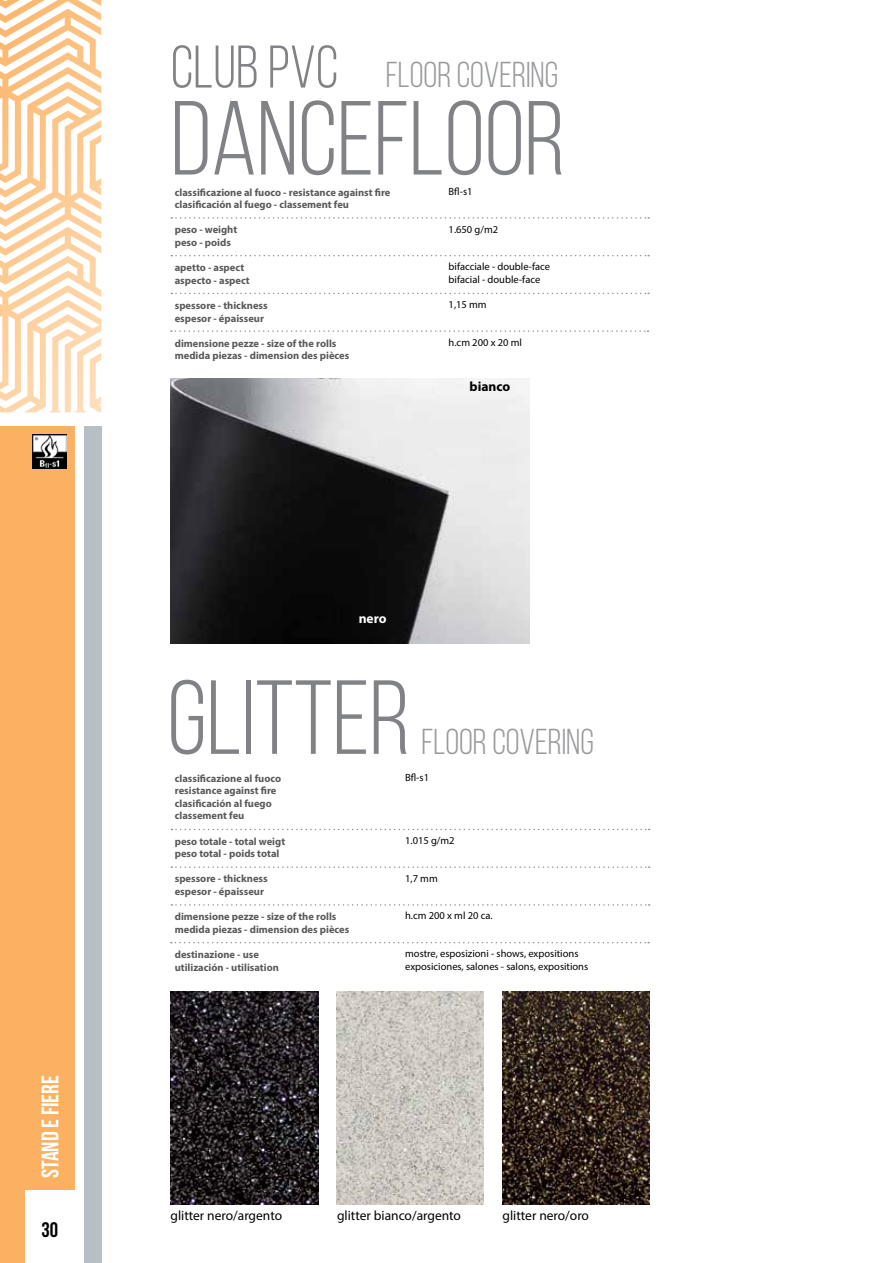
<style>
.page{position:relative;width:893px;height:1263px;background:#fff}
.page>*{position:absolute;margin:0;border:0;box-sizing:border-box;transform-origin:0 0}
.t1{font:105px "Bebas Neue";color:#808285}
.t2{font:60px "Bebas Neue";color:#808285}
.t3{font:36px "Bebas Neue";color:#97999c}
.t4{font:700 24px "Bebas Neue";color:#fff}
.t5{font:700 21px "Bebas Neue";color:#000}
.t6{font:13.5px "Myriad Pro";color:#000}
.t7{font:700 13.5px "Myriad Pro";color:#000}
.t8{font:700 13.5px "Myriad Pro";color:#fff}
.t9{font:700 10.5px/12.6px "Myriad Pro";color:#58595b}
.t10{font:10.5px/12.6px "Myriad Pro";color:#000}
</style>
<div class="page">
<svg style="left:0;top:0;width:101px;height:412px"></svg>
<div style="left:0;top:426px;width:75px;height:837px;background:#fbb161"></div>
<div style="left:84px;top:426px;width:17px;height:837px;background:#b7bec4"></div>
<div style="left:25px;top:1191px;width:50px;height:72px;background:#fff"></div>
<img style="left:170px;top:378px;width:360px;height:265px">
<img style="left:171px;top:991px;width:147px;height:214px">
<img style="left:336px;top:991px;width:148px;height:214px">
<img style="left:502px;top:991px;width:147px;height:214px">
<img style="left:32px;top:435px;width:34px;height:34px">
<svg style="left:171px;top:217px;width:478px;height:2px"></svg>
<svg style="left:171px;top:829px;width:479px;height:1px"></svg>
<svg style="left:171px;top:255px;width:478px;height:1px"></svg>
<svg style="left:171px;top:866px;width:479px;height:2px"></svg>
<svg style="left:171px;top:293px;width:478px;height:1px"></svg>
<svg style="left:171px;top:904px;width:479px;height:2px"></svg>
<svg style="left:171px;top:330px;width:477px;height:2px"></svg>
<svg style="left:171px;top:942px;width:478px;height:1px"></svg>
<h3 class="t4" style="left:37px;top:1178px;width:104px;rotate:-90deg">STAND E FIERE</h3>
<h3 class="t5" style="left:41px;top:1218px;width:18px">30</h3>
<h2 class="t2" style="left:171px;top:35px;width:169px">CLUB PVC</h2>
<h1 class="t1" style="left:171px;top:82px;width:396px">DANCEFLOOR</h1>
<h3 class="t3" style="left:386px;top:55px;width:174px">FLOOR COVERING</h3>
<p class="t9" style="left:175px;top:185px;width:217px">classificazione al fuoco - resistance against fire clasificación al fuego - classement feu</p>
<p class="t9" style="left:175px;top:223px;width:64px">peso - weight peso - poids</p>
<p class="t9" style="left:175px;top:261px;width:77px">apetto - aspect aspecto - aspect</p>
<p class="t9" style="left:175px;top:299px;width:94px">spessore - thickness espesor - épaisseur</p>
<p class="t9" style="left:175px;top:337px;width:176px">dimensione pezze - size of the rolls medida piezas - dimension des pièces</p>
<p class="t10" style="left:449px;top:185px;width:25px">Bfl-s1</p>
<p class="t10" style="left:449px;top:223px;width:51px">1.650 g/m2</p>
<p class="t10" style="left:449px;top:260px;width:103px">bifacciale - double-face bifacial - double-face</p>
<p class="t10" style="left:449px;top:298px;width:40px">1,15 mm</p>
<p class="t10" style="left:449px;top:336px;width:75px">h.cm 200 x 20 ml</p>
<p class="t7" style="left:470px;top:378px;width:42px">bianco</p>
<p class="t8" style="left:359px;top:610px;width:29px">nero</p>
<h1 class="t1" style="left:167px;top:661px;width:244px">GLITTER</h1>
<h3 class="t3" style="left:421px;top:722px;width:174px">FLOOR COVERING</h3>
<p class="t9" style="left:175px;top:771px;width:108px">classificazione al fuoco resistance against fire clasificación al fuego classement feu</p>
<p class="t9" style="left:175px;top:834px;width:112px">peso totale - total weigt peso total - poids total</p>
<p class="t9" style="left:175px;top:872px;width:94px">spessore - thickness espesor - épaisseur</p>
<p class="t9" style="left:175px;top:910px;width:176px">dimensione pezze - size of the rolls medida piezas - dimension des pièces</p>
<p class="t9" style="left:175px;top:948px;width:106px">destinazione - use utilización - utilisation</p>
<p class="t10" style="left:405px;top:771px;width:25px">Bfl-s1</p>
<p class="t10" style="left:405px;top:834px;width:51px">1.015 g/m2</p>
<p class="t10" style="left:405px;top:871px;width:34px">1,7 mm</p>
<p class="t10" style="left:405px;top:909px;width:89px">h.cm 200 x ml 20 ca.</p>
<p class="t10" style="left:405px;top:947px;width:185px">mostre, esposizioni - shows, expositions exposiciones, salones - salons, expositions</p>
<p class="t6" style="left:170px;top:1207px;width:113px">glitter nero/argento</p>
<p class="t6" style="left:337px;top:1207px;width:125px">glitter bianco/argento</p>
<p class="t6" style="left:503px;top:1207px;width:88px">glitter nero/oro</p>
</div>
